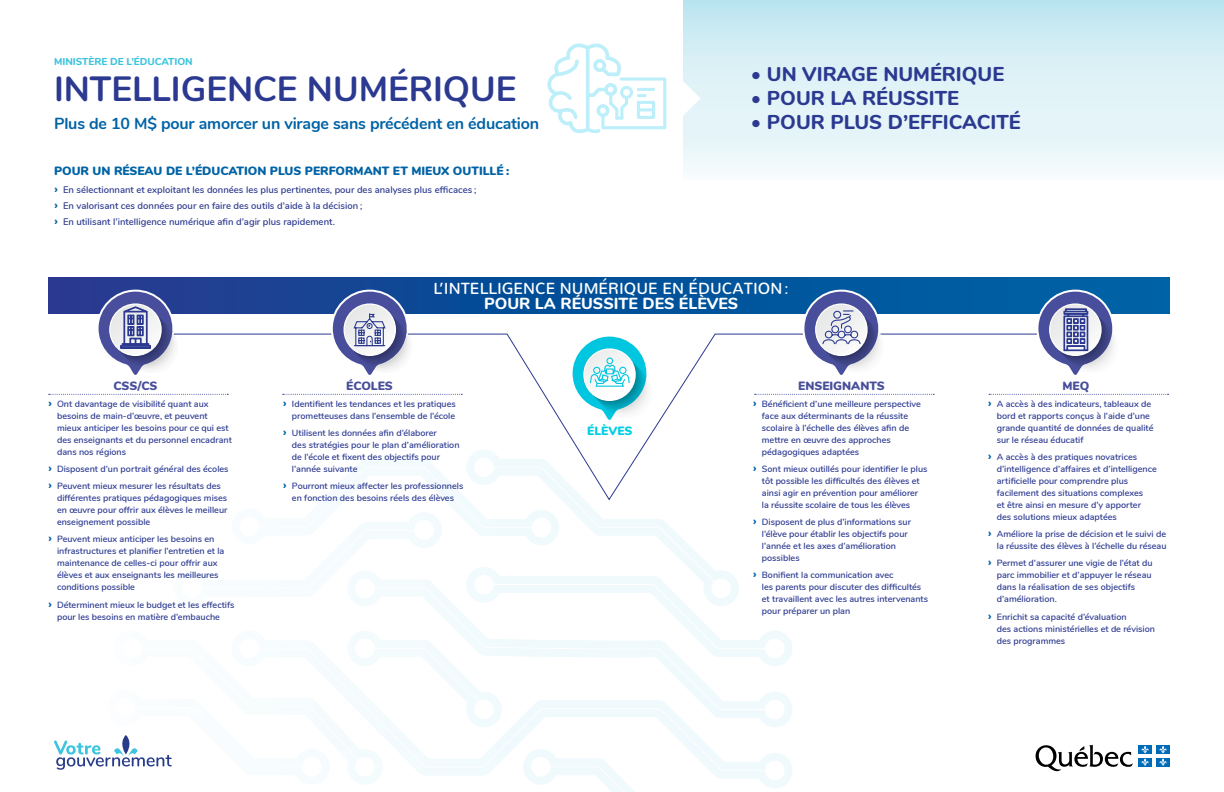
<style>
.page{position:relative;width:1224px;height:792px;background:#fff}
.page>*{position:absolute;margin:0;border:0;box-sizing:border-box;transform-origin:0 0}
.t1{font:700 35px "Nunito";color:#2b3990}
.P__mots{font:800 20px "Nunito";color:#2b3990}
.t2{font:500 16px/15px "Nunito";color:#fff;text-align:center}
.P_Sous-titre{font:700 16px "Nunito";letter-spacing:-.01em;color:#0063a6}
.t3{font:900 12px "Nunito";color:#0063a6}
.t4{font:900 12px "Nunito";color:#484e9b}
.t5{font:900 12px "Nunito";color:#00cee4}
.t6{font:800 10px "Nunito";color:#3bc3de}
.t7{font:600 9.5px "Nunito";color:#2b3990}
.t8{font:600 9px/12px "Nunito";color:#2b3990}
.s1{font-weight:700;font-size:12px;color:#0063a6}
.s2{font-weight:800}
</style>
<div class="page">
<div style="left:683px;top:0;width:541px;height:179px;background:linear-gradient(to bottom,#c3e7f1,#f6fbfc)"></div>
<svg style="left:351px;top:666px;width:441px;height:126px"></svg>
<svg style="left:351px;top:501px;width:441px;height:165px"></svg>
<svg style="left:107px;top:333px;width:1003px;height:168px"></svg>
<svg style="left:48px;top:278px;width:1122px;height:35px;background:#094f99"></svg>
<svg style="left:755px;top:394px;width:179px;height:1px"></svg>
<svg style="left:803px;top:289px;width:83px;height:89px"></svg>
<svg style="left:989px;top:394px;width:180px;height:1px"></svg>
<svg style="left:1037px;top:289px;width:83px;height:89px"></svg>
<svg style="left:283px;top:394px;width:179px;height:1px"></svg>
<svg style="left:332px;top:289px;width:83px;height:89px"></svg>
<svg style="left:49px;top:394px;width:179px;height:1px"></svg>
<svg style="left:97px;top:289px;width:83px;height:89px"></svg>
<svg style="left:572px;top:334px;width:82px;height:89px"></svg>
<svg style="left:547px;top:42px;width:153px;height:91px"></svg>
<img style="left:55px;top:735px;width:117px;height:35px">
<img style="left:1035px;top:744px;width:135px;height:28px">
<h1 class="t6" style="left:54px;top:54px;width:140px">MINISTÈRE DE L’ÉDUCATION</h1>
<h1 class="t1" style="left:54px;top:63px;width:464px">INTELLIGENCE NUMÉRIQUE</h1>
<p class="P_Sous-titre" style="left:54px;top:112px;width:487px">Plus de 10 M$ pour amorcer un virage sans précédent en éducation</p>
<h3 class="t3" style="left:54px;top:162px;width:457px">POUR UN RÉSEAU DE L’ÉDUCATION PLUS PERFORMANT ET MIEUX OUTILLÉ :</h3>
<p class="t7" style="left:54px;top:183px;width:424px"><span class="s1">›</span> En sélectionnant et exploitant les données les plus pertinentes, pour des analyses plus efficaces ;</p>
<p class="t7" style="left:54px;top:199px;width:310px"><span class="s1">›</span> En valorisant ces données pour en faire des outils d’aide à la décision ;</p>
<p class="t7" style="left:54px;top:215px;width:282px"><span class="s1">›</span> En utilisant l’intelligence numérique afin d’agir plus rapidement.</p>
<p class="P__mots" style="left:751px;top:60px;width:255px">• UN VIRAGE NUMÉRIQUE</p>
<p class="P__mots" style="left:751px;top:84px;width:210px">• POUR LA RÉUSSITE</p>
<p class="P__mots" style="left:751px;top:108px;width:271px">• POUR PLUS D’EFFICACITÉ</p>
<h2 class="t2" style="left:434px;top:279px;width:357px">L’INTELLIGENCE NUMÉRIQUE EN ÉDUCATION:<br><span class="s2">POUR LA RÉUSSITE DES ÉLÈVES</span></h2>
<h3 class="t4" style="left:114px;top:377px;width:45px">CSS/CS</h3>
<h3 class="t4" style="left:346px;top:377px;width:48px">ÉCOLES</h3>
<h3 class="t4" style="left:798px;top:377px;width:88px">ENSEIGNANTS</h3>
<h3 class="t4" style="left:1062px;top:377px;width:28px">MEQ</h3>
<p class="t8" style="left:57px;top:397px;width:176px;text-indent:-9px"><span class="s1">›</span> Ont davantage de visibilité quant aux besoins de main-d’œuvre, et peuvent mieux anticiper les besoins pour ce qui est des enseignants et du personnel encadrant dans nos régions</p>
<p class="t8" style="left:48px;top:462px;width:182px"><span class="s1">›</span> Disposent d’un portrait général des écoles</p>
<p class="t8" style="left:57px;top:479px;width:172px;text-indent:-9px"><span class="s1">›</span> Peuvent mieux mesurer les résultats des différentes pratiques pédagogiques mises en œuvre pour offrir aux élèves le meilleur enseignement possible</p>
<p class="t8" style="left:57px;top:533px;width:169px;text-indent:-9px"><span class="s1">›</span> Peuvent mieux anticiper les besoins en infrastructures et planifier l’entretien et la maintenance de celles-ci pour offrir aux élèves et aux enseignants les meilleures conditions possible</p>
<p class="t8" style="left:57px;top:598px;width:179px;text-indent:-9px"><span class="s1">›</span> Déterminent mieux le budget et les effectifs pour les besoins en matière d’embauche</p>
<p class="t8" style="left:283px;top:397px;width:174px;text-align:right"><span class="s1">›</span> Identifient les tendances et les pratiques prometteuses dans l’ensemble de l’école</p>
<p class="t8" style="left:292px;top:426px;width:169px;text-indent:-9px"><span class="s1">›</span> Utilisent les données afin d’élaborer<br>des stratégies pour le plan d’amélioration de l’école et fixent des objectifs pour l’année suivante</p>
<p class="t8" style="left:283px;top:479px;width:182px;text-align:center"><span class="s1">›</span> Pourront mieux affecter les professionnels en fonction des besoins réels des élèves</p>
<h3 class="t5" style="left:587px;top:422px;width:47px">ÉLÈVES</h3>
<p class="t8" style="left:762px;top:397px;width:161px;text-indent:-9px"><span class="s1">›</span> Bénéficient d’une meilleure perspective face aux déterminants de la réussite scolaire à l’échelle des élèves afin de mettre en œuvre des approches pédagogiques adaptées</p>
<p class="t8" style="left:762px;top:462px;width:167px;text-indent:-9px"><span class="s1">›</span> Sont mieux outillés pour identifier le plus tôt possible les difficultés des élèves et ainsi agir en prévention pour améliorer<br>la réussite scolaire de tous les élèves</p>
<p class="t8" style="left:762px;top:515px;width:151px;text-indent:-9px"><span class="s1">›</span> Disposent de plus d’informations sur l’élève pour établir les objectifs pour l’année et les axes d’amélioration possibles</p>
<p class="t8" style="left:762px;top:569px;width:168px;text-indent:-9px"><span class="s1">›</span> Bonifient la communication avec<br>les parents pour discuter des difficultés et travaillent avec les autres intervenants pour préparer un plan</p>
<p class="t8" style="left:997px;top:397px;width:158px;text-indent:-9px"><span class="s1">›</span> A accès à des indicateurs, tableaux de bord et rapports conçus à l’aide d’une grande quantité de données de qualité sur le réseau éducatif</p>
<p class="t8" style="left:997px;top:450px;width:162px;text-indent:-9px"><span class="s1">›</span> A accès à des pratiques novatrices d’intelligence d’affaires et d’intelligence artificielle pour comprendre plus facilement des situations complexes<br>et être ainsi en mesure d’y apporter des solutions mieux adaptées</p>
<p class="t8" style="left:988px;top:527px;width:180px;text-align:right"><span class="s1">›</span> Améliore la prise de décision et le suivi de la réussite des élèves à l’échelle du réseau</p>
<p class="t8" style="left:997px;top:557px;width:157px;text-indent:-9px"><span class="s1">›</span> Permet d’assurer une vigie de l’état du parc immobilier et d’appuyer le réseau dans la réalisation de ses objectifs d’amélioration.</p>
<p class="t8" style="left:997px;top:610px;width:160px;text-indent:-9px"><span class="s1">›</span> Enrichit sa capacité d’évaluation<br>des actions ministérielles et de révision des programmes</p>
</div>
